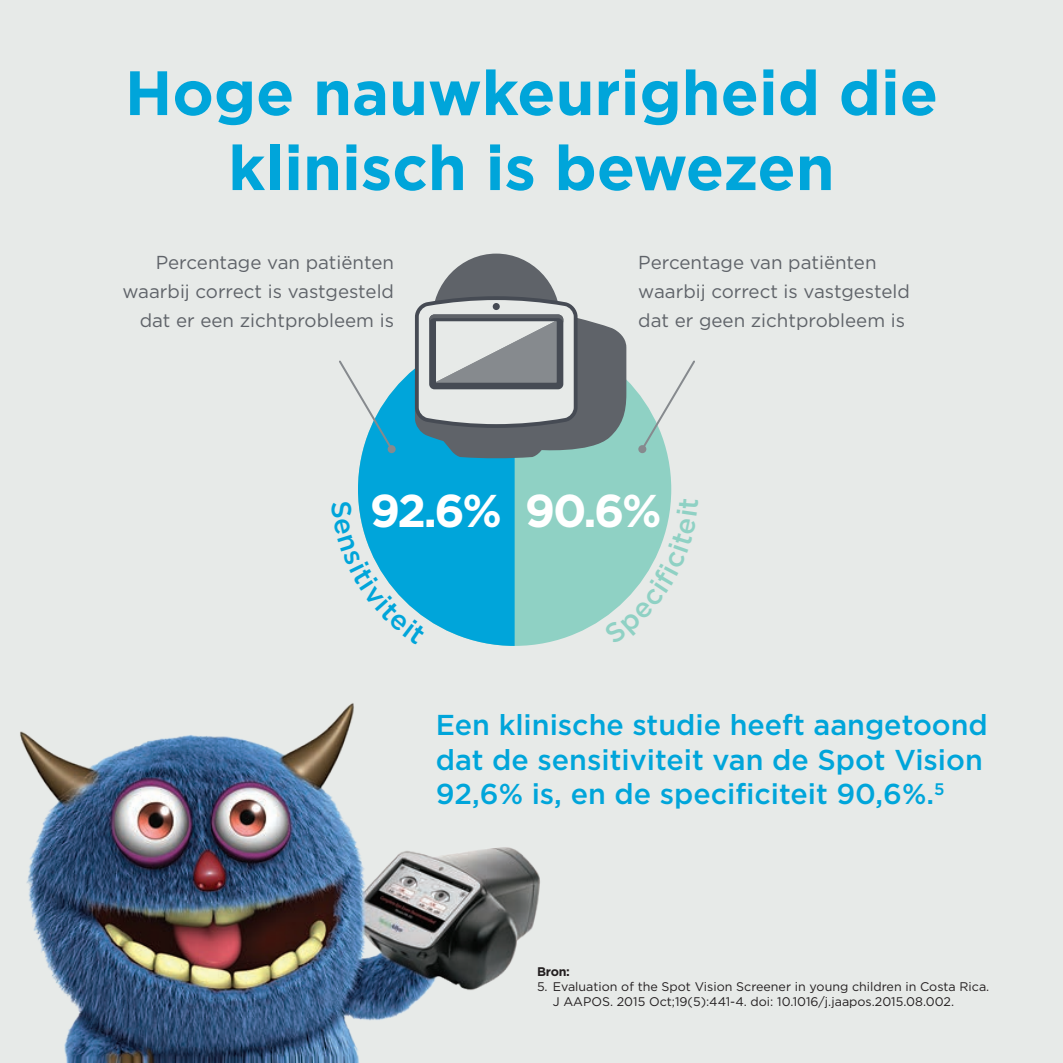
<style>
.page{position:relative;width:1063px;height:1063px;background:#e7eae8}
.page>*{position:absolute;margin:0;border:0;box-sizing:border-box;transform-origin:0 0}
.t1{font:700 62.5px/75px "Gotham";color:#00a5da;text-align:center}
.t2{font:700 46px "Gotham";color:#fff}
.t3{font:500 28.75px/34.5px "Gotham";color:#00a5da}
.t4{font:18.75px/29.2px "Gotham";color:#5f6369;text-align:right}
.t5{font:12.5px/15px "Gotham";color:#231f20}
.t6{font:700 12.5px "Gotham";color:#231f20}
</style>
<div class="page">
<div style="left:358px;top:333px;width:313px;height:313px;background:#8fd1c4;border-radius:50%"></div>
<div style="left:358px;top:368px;width:157px;height:277px;background:#00a5da"></div>
<div style="left:432px;top:254px;width:128px;height:132px;background:#5f6369;border-radius:50%"></div>
<svg style="left:415px;top:296px;width:211px;height:163px;background:#95a0a3"></svg>
<div style="left:493px;top:303px;width:7px;height:7px;background:#464b54;border-radius:50%"></div>
<svg style="left:339px;top:360px;width:55px;height:92px"></svg>
<div style="left:388px;top:445px;width:8px;height:8px;background:#868a8e;border-radius:50%"></div>
<svg style="left:640px;top:360px;width:55px;height:92px"></svg>
<div style="left:638px;top:445px;width:8px;height:8px;background:#868a8e;border-radius:50%"></div>
<img style="left:20px;top:645px;width:520px;height:418px">
<svg style="left:603px;top:500px;width:68px;height:119px"></svg>
<svg style="left:358px;top:501px;width:68px;height:144px"></svg>
<h1 class="t1" style="left:125px;top:55px;width:815px">Hoge nauwkeurigheid die klinisch is bewezen</h1>
<p class="t4" style="left:123px;top:247px;width:273px">Percentage van patiënten waarbij correct is vastgesteld dat er een zichtprobleem is</p>
<p class="t4" style="left:638px;top:247px;width:273px;text-align:left">Percentage van patiënten waarbij correct is vastgesteld dat er geen zichtprobleem is</p>
<h2 class="t2" style="left:370px;top:480px;width:294px">92.6% 90.6%</h2>
<h3 class="t3" style="left:436px;top:708px;width:553px">Een klinische studie heeft aangetoond dat de sensitiviteit van de Spot Vision<br>92,6% is, en de specificiteit 90,6%.<sup>5</sup></h3>
<p class="t6" style="left:537px;top:964px;width:34px">Bron:</p>
<p class="t5" style="left:553px;top:979px;width:438px;text-indent:-16px">5. Evaluation of the Spot Vision Screener in young children in Costa Rica.<br>J AAPOS. 2015 Oct;19(5):441-4. doi: 10.1016/j.jaapos.2015.08.002.</p>
</div>
